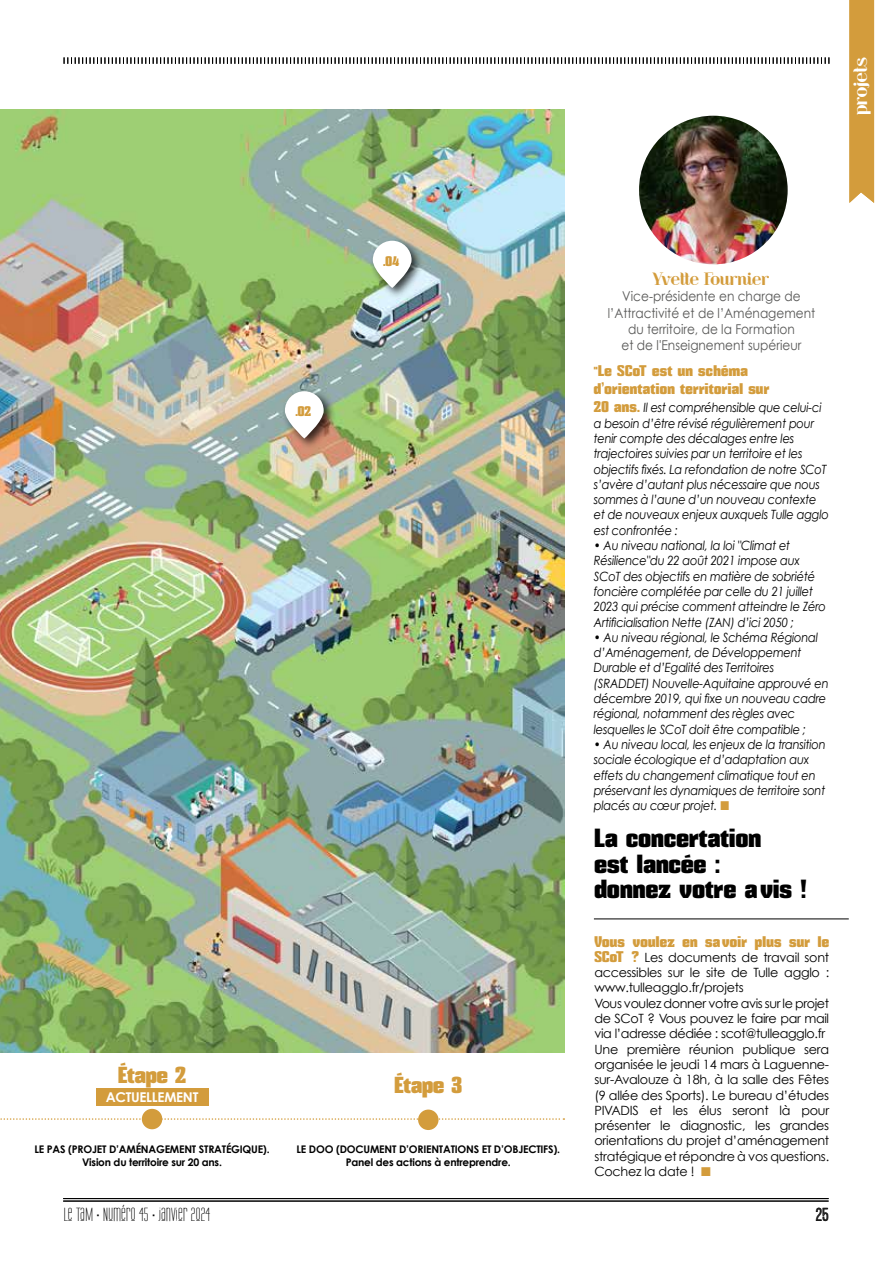
<style>
.page{position:relative;width:893px;height:1263px;background:#fff}
.page>*{position:absolute;margin:0;border:0;box-sizing:border-box;transform-origin:0 0}
.t1{font:25.5px/25.5px "Mikodacs";letter-spacing:.01em;color:#000}
.t2{font:22.5px "Mikodacs";color:#d39c3c}
.t3{font:19.5px "Ostrich Sans Inline";color:#000}
.t4{font:18px "Riot Squad";letter-spacing:-.005em;color:#fff}
.t5{font:16.5px "Labtop Unicase Upper";letter-spacing:.02em;color:#000}
.t6{font:16.5px "Riot Squad";letter-spacing:.015em;color:#d39c3c}
.t7{font:15px/18px "Mikodacs";letter-spacing:.02em;color:#d39c3c}
.t8{font:13.5px/16.2px "Century Gothic";color:#575756;text-align:center;scale:.9 1}
.t9{font:700 13.5px "Century Gothic";letter-spacing:-.02em;color:#fff}
.t10{font:13.5px "Mikodacs";color:#d39c3c}
.t11{font:italic 12.75px/15.3px "Century Gothic";letter-spacing:-.02em;color:#000;scale:.9 1}
.t12{font:12.75px/15.3px "Century Gothic";letter-spacing:-.02em;color:#000}
.t13{font:700 10.5px/13.5px "Century Gothic";letter-spacing:-.02em;color:#000;text-align:center}
.s1{font-size:12.75px}
.s2{font-family:"Mikodacs";font-style:normal;font-size:15px;color:#d39c3c}
.s3{color:#d39c3c}
.s4{font-family:"Mikodacs";font-size:15px;color:#d39c3c}
</style>
<div class="page">
<div style="left:96px;top:1089px;width:112px;height:17px;background:#d39c3c"></div>
<img style="left:0;top:110px;width:564px;height:942px">
<hr style="left:63px;top:1198px;width:766px;height:1px;background:#000">
<hr style="left:63px;top:1201px;width:766px;height:1px;background:#000">
<svg style="left:64px;top:57px;width:766px;height:7px"></svg>
<div style="left:849px;top:0;width:25px;height:203px;background:#d39c3c"></div>
<img style="left:639px;top:116px;width:149px;height:148px;border-radius:74px">
<div style="left:282px;top:388px;width:54px;height:62px;background:#000;opacity:.75"></div>
<svg style="left:285px;top:391px;width:39px;height:47px"></svg>
<div style="left:370px;top:237px;width:54px;height:63px;background:#000;opacity:.75"></div>
<svg style="left:373px;top:241px;width:39px;height:47px"></svg>
<hr style="left:594px;top:918px;width:255px;height:1px;background:#000">
<svg style="left:0;top:1118px;width:564px;height:2px"></svg>
<div style="left:142px;top:1109px;width:20px;height:20px;background:#d39c3c;border-radius:50%"></div>
<div style="left:418px;top:1109px;width:21px;height:21px;background:#d39c3c;border-radius:50%"></div>
<h3 class="t4" style="left:851px;top:114px;width:58px;rotate:-90deg">projets</h3>
<p class="t10" style="left:295px;top:403px;width:17px">.02</p>
<p class="t10" style="left:383px;top:253px;width:18px">.04</p>
<h2 class="t2" style="left:118px;top:1061px;width:69px">Étape 2</h2>
<p class="t9" style="left:106px;top:1088px;width:94px">ACTUELLEMENT</p>
<p class="t13" style="left:34px;top:1142px;width:237px">LE PAS (PROJET D’AMÉNAGEMENT STRATÉGIQUE).<br>Vision du territoire sur 20 ans.</p>
<p class="t5" style="left:64px;top:1204px;width:148px">LE TAM • NUMÉRO 45 • JANVIER 2O24</p>
<h2 class="t2" style="left:395px;top:1071px;width:69px">Étape 3</h2>
<p class="t13" style="left:297px;top:1142px;width:265px">LE DOO (DOCUMENT D’ORIENTATIONS ET D’OBJECTIFS).<br>Panel des actions à entreprendre.</p>
<p class="t6" style="left:653px;top:270px;width:118px">Yvette Fournier</p>
<p class="t8" style="left:608px;top:288px;width:232px">Vice-présidente en charge de l’Attractivité et de l’Aménagement du territoire, de la Formation<br>et de l'Enseignement supérieur</p>
<p class="t7" style="left:594px;top:362px;width:177px"><span class="s1">"</span>Le SCoT est un schéma d’orientation territorial sur</p>
<p class="t11" style="left:594px;top:400px;width:263px"><span class="s2">20 ans.</span> Il est compréhensible que celui-ci a besoin d’être révisé régulièrement pour tenir compte des décalages entre les trajectoires suivies par un territoire et les objectifs fixés. La refondation de notre SCoT s’avère d’autant plus nécessaire que nous sommes à l’aune d’un nouveau contexte et de nouveaux enjeux auxquels Tulle agglo est confrontée :</p>
<p class="t11" style="left:594px;top:538px;width:260px">• Au niveau national, la loi "Climat et Résilience"du 22 août 2021 impose aux SCoT des objectifs en matière de sobriété foncière complétée par celle du 21 juillet 2023 qui précise comment atteindre le Zéro Artificialisation Nette (ZAN) d’ici 2050 ;</p>
<p class="t11" style="left:594px;top:629px;width:262px">• Au niveau régional, le Schéma Régional d’Aménagement, de Développement Durable et d’Egalité des Territoires (SRADDET) Nouvelle-Aquitaine approuvé en décembre 2019, qui fixe un nouveau cadre régional, notamment des règles avec lesquelles le SCoT doit être compatible ;</p>
<p class="t11" style="left:594px;top:736px;width:259px">• Au niveau local, les enjeux de la transition sociale écologique et d’adaptation aux effets du changement climatique tout en préservant les dynamiques de territoire sont placés au cœur projet. <span class="s3">■</span></p>
<h1 class="t1" style="left:594px;top:826px;width:213px">La concertation<br>est lancée :<br>donnez votre avis !</h1>
<p class="t7" style="left:594px;top:932px;width:236px">Vous voulez en savoir plus sur le</p>
<p class="t12" style="left:594px;top:949px;width:236px"><span class="s4">SCoT ?</span> Les documents de travail sont accessibles sur le site de Tulle agglo : www.tulleagglo.fr/projets<br>Vous voulez donner votre avis sur le projet de SCoT ? Vous pouvez le faire par mail via l’adresse dédiée : scot@tulleagglo.fr Une première réunion publique sera organisée le jeudi 14 mars à Laguenne&shy;sur-Avalouze à 18h, à la salle des Fêtes (9 allée des Sports). Le bureau d’études PIVADIS et les élus seront là pour présenter le diagnostic, les grandes orientations du projet d’aménagement stratégique et répondre à vos questions.<br>Cochez la date ! <span class="s3">■</span></p>
<h3 class="t3" style="left:816px;top:1204px;width:15px">25</h3>
</div>
